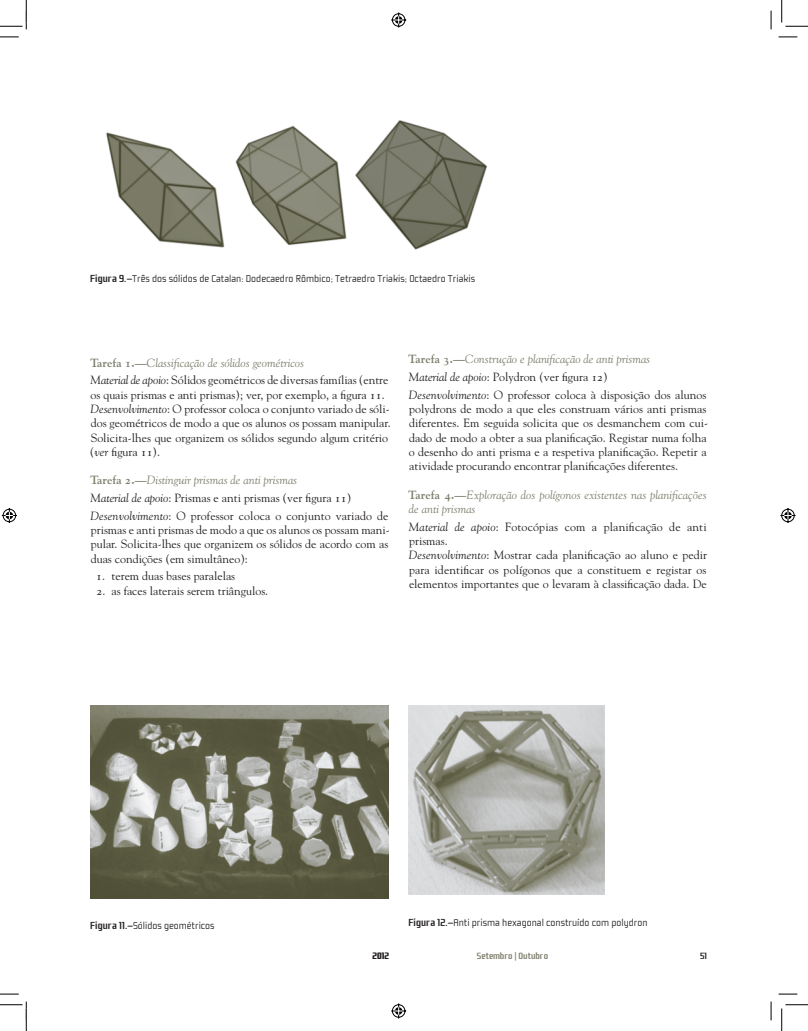
<style>
.page{position:relative;width:808px;height:1031px;background:#fff}
.page>*{position:absolute;margin:0;border:0;box-sizing:border-box;transform-origin:0 0}
.t1{font:11.88px/14.2px "Goudy Std";color:#231f20}
.t2{font:italic 11.88px/14.2px "Goudy Std";letter-spacing:.005em;color:#7e7e6d}
.t3{font:300 11.25px "Fragma";color:#231f20}
.t4{font:500 10px "Fragma";color:#7e7e6d}
.t5{font:900 10px "Fragma";color:#231f20}
.t6{font:500 10px "Fragma";color:#231f20}
.s1{font-weight:500}
.s2{font-weight:700;color:#7e7e6d}
.s3{font-style:italic;color:#7e7e6d}
.s4{font-style:italic}
.s5{font-weight:700;font-style:normal}
</style>
<div class="page">
<img style="left:90px;top:705px;width:299px;height:193px">
<img style="left:408px;top:705px;width:195px;height:189px">
<img style="left:106px;top:132px;width:119px;height:116px">
<img style="left:355px;top:120px;width:132px;height:130px">
<img style="left:235px;top:126px;width:112px;height:120px">
<svg style="left:0;top:36px;width:19px;height:2px"></svg>
<svg style="left:778px;top:36px;width:19px;height:2px"></svg>
<svg style="left:0;top:993px;width:19px;height:1px"></svg>
<svg style="left:778px;top:993px;width:19px;height:1px"></svg>
<svg style="left:770px;top:11px;width:1px;height:18px"></svg>
<svg style="left:770px;top:1001px;width:1px;height:19px"></svg>
<svg style="left:0;top:0;width:27px;height:29px"></svg>
<svg style="left:0;top:1001px;width:27px;height:29px"></svg>
<svg style="left:781px;top:0;width:26px;height:27px"></svg>
<svg style="left:781px;top:1004px;width:26px;height:26px"></svg>
<svg style="left:391px;top:12px;width:16px;height:16px"></svg>
<svg style="left:391px;top:1003px;width:16px;height:16px"></svg>
<svg style="left:1px;top:508px;width:16px;height:15px"></svg>
<svg style="left:780px;top:508px;width:16px;height:15px"></svg>
<p class="t3" style="left:90px;top:273px;width:386px"><span class="s1">Figura 9.—</span>Três dos sólidos de Catalan: Dodecaedro Rômbico; Tetraedro Triakis; Octaedro Triakis</p>
<p class="t1" style="left:90px;top:354px;width:300px;line-height:17.8px"><span class="s2">Tarefa 1.—</span><span class="s3">Classificação de sólidos geométricos<br></span><span class="s4">Material de apoio</span>: Sólidos geométricos de diversas famílias (entre</p>
<p class="t1" style="left:90px;top:388px;width:302px">os quais prismas e anti prismas); ver, por exemplo, a figura 11.<br><span class="s4">Desenvolvimento</span>: O professor coloca o conjunto variado de sóli&shy;dos geométricos de modo a que os alunos os possam manipular.<br>Solicita-lhes que organizem os sólidos segundo algum critério (<span class="s4">ver</span> figura 11).</p>
<p class="t1" style="left:90px;top:472px;width:300px;line-height:17.8px"><span class="s2">Tarefa 2.—</span><span class="s3">Distinguir prismas de anti prismas<br></span><span class="s4">Material de apoio</span>: Prismas e anti prismas (ver figura 11)<br><span class="s4">Desenvolvimento</span>: O professor coloca o conjunto variado de</p>
<p class="t1" style="left:91px;top:524px;width:300px">prismas e anti prismas de modo a que os alunos os possam mani&shy;pular. Solicita-lhes que organizem os sólidos de acordo com as duas condições (em simultâneo):</p>
<p class="t1" style="left:96px;top:570px;width:140px">1. terem duas bases paralelas</p>
<p class="t1" style="left:96px;top:584px;width:173px">2. as faces laterais serem triângulos.</p>
<p class="t1" style="left:408px;top:351px;width:299px;line-height:17.8px"><span class="s2">Tarefa 3.—</span><span class="s3">Construção e planificação de anti prismas<br></span><span class="s4">Material de apoio</span>: Polydron (ver figura 12)<br><span class="s4">Desenvolvimento</span>: O professor coloca à disposição dos alunos</p>
<p class="t1" style="left:408px;top:403px;width:300px">polydrons de modo a que eles construam vários anti prismas diferentes. Em seguida solicita que os desmanchem com cui&shy;dado de modo a obter a sua planificação. Registar numa folha o desenho do anti prisma e a respetiva planificação. Repetir a atividade procurando encontrar planificações diferentes.</p>
<p class="t2" style="left:408px;top:488px;width:300px"><span class="s5">Tarefa 4.—</span>Exploração dos polígonos existentes nas planificações de anti prismas</p>
<p class="t1" style="left:408px;top:520px;width:300px"><span class="s4">Material de apoio</span>: Fotocópias com a planificação de anti prismas.<br><span class="s4">Desenvolvimento</span>: Mostrar cada planificação ao aluno e pedir para identificar os polígonos que a constituem e registar os elementos importantes que o levaram à classificação dada. De</p>
<p class="t3" style="left:90px;top:920px;width:126px"><span class="s1">Figura 11.—</span>Sólidos geométricos</p>
<p class="t3" style="left:408px;top:916px;width:240px"><span class="s1">Figura 12.—</span>Anti prisma hexagonal construído com polydron</p>
<p class="t5" style="left:372px;top:949px;width:18px">2012</p>
<p class="t4" style="left:476px;top:950px;width:73px">Setembro | Outubro</p>
<p class="t6" style="left:699px;top:950px;width:9px">51</p>
</div>
